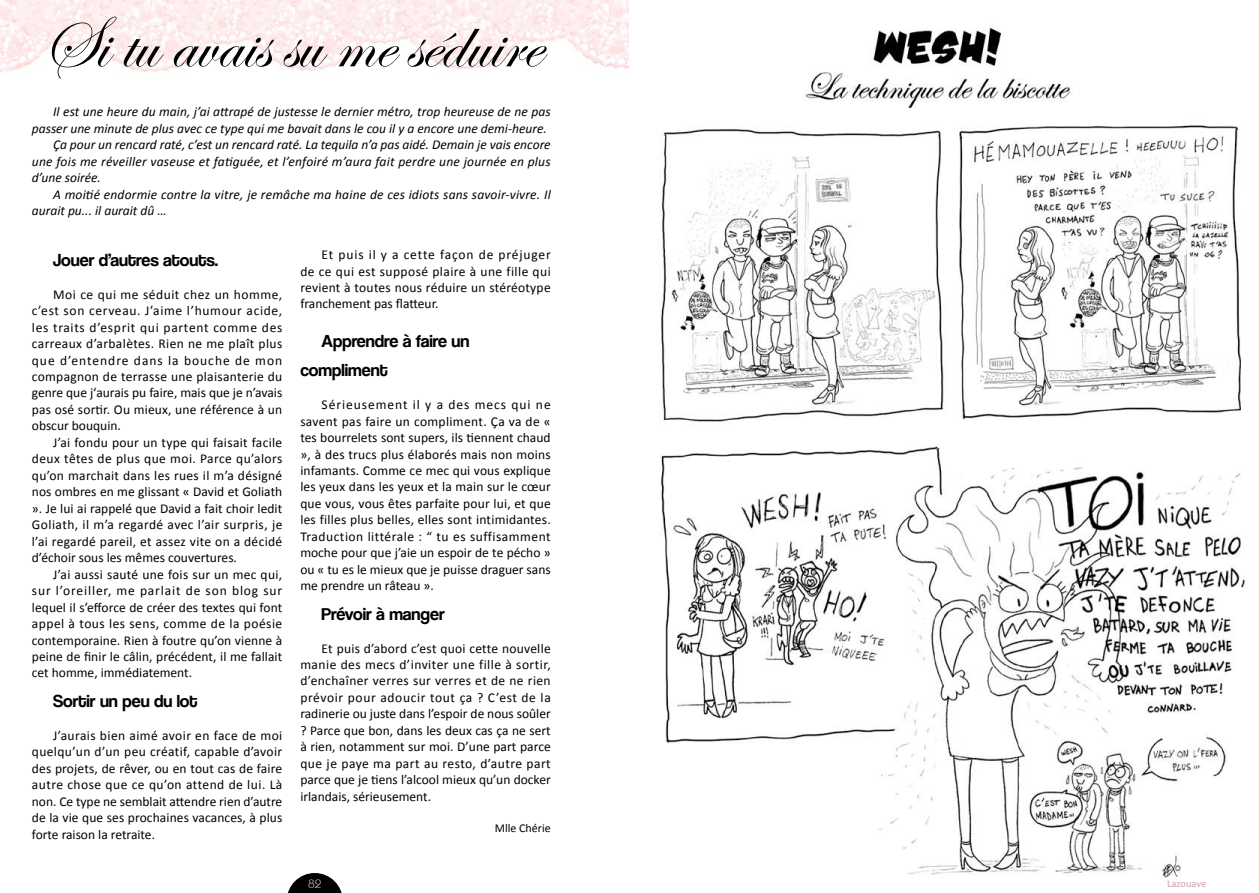
<style>
.page{position:relative;width:1259px;height:893px;background:#fff}
.page>*{position:absolute;margin:0;border:0;box-sizing:border-box;transform-origin:0 0}
.t1{font:75px "Edwardian Script ITC";color:#000}
.t2{font:18px/29.2px "Coolvetica Rg";color:#000}
.t3{font:13.5px/16.5px "Calibri";color:#000;text-align:justify}
.t4{font:italic 13.5px "Calibri";letter-spacing:.005em;color:#000}
.t5{font:12px "Calibri";color:#000}
.t6{font:300 12px "Brie";color:#fff}
.t7{font:10.5px "Calibri";color:#cea2b4}
</style>
<div class="page">
<img style="left:0;top:0;width:629px;height:73px">
<svg style="left:287px;top:873px;width:55px;height:20px"></svg>
<img style="left:661px;top:27px;width:584px;height:854px">
<h1 class="t1" style="left:42px;top:2px;width:500px">Si tu avais su me séduire</h1>
<p class="t4" style="left:53px;top:103px;width:499px">Il est une heure du main, j’ai attrapé de justesse le dernier métro, trop heureuse de ne pas</p>
<p class="t4" style="left:32px;top:119px;width:516px">passer une minute de plus avec ce type qui me bavait dans le cou il y a encore une demi-heure.</p>
<p class="t4" style="left:53px;top:136px;width:499px">Ça pour un rencard raté, c’est un rencard raté. La tequila n’a pas aidé. Demain je vais encore</p>
<p class="t4" style="left:32px;top:152px;width:520px">une fois me réveiller vaseuse et fatiguée, et l’enfoiré m’aura fait perdre une journée en plus</p>
<p class="t4" style="left:32px;top:169px;width:71px">d’une soirée.</p>
<p class="t4" style="left:53px;top:185px;width:499px">A moitié endormie contre la vitre, je remâche ma haine de ces idiots sans savoir-vivre. Il</p>
<p class="t4" style="left:32px;top:202px;width:136px">aurait pu... il aurait dû …</p>
<h2 class="t2" style="left:53px;top:245px;width:167px">Jouer d’autres atouts.</h2>
<p class="t3" style="left:32px;top:286px;width:252px;text-indent:21px">Moi ce qui me séduit chez un homme, c’est son cerveau. J’aime l’humour acide, les traits d’esprit qui partent comme des carreaux d’arbalètes. Rien ne me plaît plus que d’entendre dans la bouche de mon compagnon de terrasse une plaisanterie du genre que j‘aurais pu faire, mais que je n’avais pas osé sortir. Ou mieux, une référence à un obscur bouquin.</p>
<p class="t3" style="left:32px;top:434px;width:252px;text-indent:21px">J’ai fondu pour un type qui faisait facile deux têtes de plus que moi. Parce qu’alors qu’on marchait dans les rues il m’a désigné nos ombres en me glissant « David et Goliath ». Je lui ai rappelé que David a fait choir ledit Goliath, il m’a regardé avec l’air surpris, je l’ai regardé pareil, et assez vite on a décidé d’échoir sous les mêmes couvertures.</p>
<p class="t3" style="left:32px;top:566px;width:252px;text-indent:21px">J’ai aussi sauté une fois sur un mec qui, sur l’oreiller, me parlait de son blog sur lequel il s’efforce de créer des textes qui font appel à tous les sens, comme de la poésie contemporaine. Rien à foutre qu’on vienne à peine de finir le câlin, précédent, il me fallait cet homme, immédiatement.</p>
<h2 class="t2" style="left:53px;top:686px;width:146px">Sortir un peu du lot</h2>
<p class="t3" style="left:32px;top:727px;width:252px;text-indent:21px">J’aurais bien aimé avoir en face de moi quelqu’un d’un peu créatif, capable d’avoir des projets, de rêver, ou en tout cas de faire autre chose que ce qu’on attend de lui. Là non. Ce type ne semblait attendre rien d’autre de la vie que ses prochaines vacances, à plus forte raison la retraite.</p>
<p class="t3" style="left:300px;top:246px;width:252px;text-indent:21px">Et puis il y a cette façon de préjuger de ce qui est supposé plaire à une fille qui revient à toutes nous réduire un stéréotype franchement pas flatteur.</p>
<h2 class="t2" style="left:300px;top:326px;width:170px;text-indent:21px">Apprendre à faire un compliment</h2>
<p class="t3" style="left:300px;top:396px;width:252px;text-indent:21px">Sérieusement il y a des mecs qui ne savent pas faire un compliment. Ça va de « tes bourrelets sont supers, ils tiennent chaud », à des trucs plus élaborés mais non moins infamants. Comme ce mec qui vous explique les yeux dans les yeux et la main sur le cœur que vous, vous êtes parfaite pour lui, et que les filles plus belles, elles sont intimidantes.<br>Traduction littérale : “ tu es suffisamment moche pour que j’aie un espoir de te pécho » ou « tu es le mieux que je puisse draguer sans me prendre un râteau ».</p>
<h2 class="t2" style="left:322px;top:599px;width:125px">Prévoir à manger</h2>
<p class="t3" style="left:300px;top:640px;width:252px;text-indent:21px">Et puis d’abord c’est quoi cette nouvelle manie des mecs d’inviter une fille à sortir, d’enchaîner verres sur verres et de ne rien prévoir pour adoucir tout ça ? C’est de la radinerie ou juste dans l’espoir de nous soûler ? Parce que bon, dans les deux cas ça ne sert à rien, notamment sur moi. D’une part parce que je paye ma part au resto, d’autre part parce que je tiens l’alcool mieux qu’un docker irlandais, sérieusement.</p>
<p class="t5" style="left:495px;top:820px;width:58px">Mlle Chérie</p>
<p class="t6" style="left:308px;top:878px;width:15px">82</p>
<p class="t7" style="left:1167px;top:877px;width:41px">Lazouave</p>
</div>
